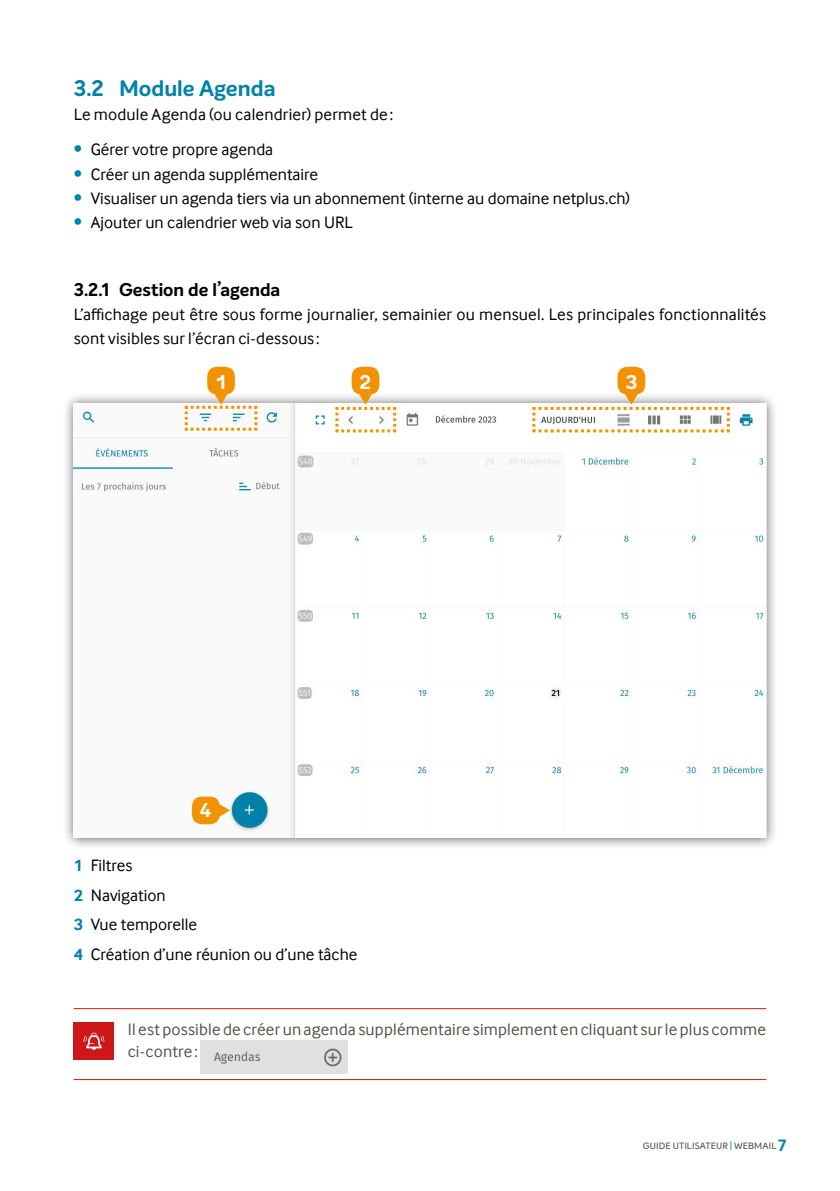
<style>
.page{position:relative;width:840px;height:1191px;background:#fff}
.page>*{position:absolute;margin:0;border:0;box-sizing:border-box;transform-origin:0 0}
.t1{font:700 22px "Intelo";color:#0083aa}
.t2{font:700 20px "Andes Rounded";color:#fff}
.t3{font:700 18px "Intelo";color:#000}
.t4{font:17px/29.6px "Inter Face";color:#000}
.t5{font:17px/22px "Inter Face";letter-spacing:.01em;color:#525149}
.t6{font:500 9px "Intelo";letter-spacing:.015em;color:#525149}
.s1{color:#0083aa}
.s2{font-weight:700;color:#0083aa}
.s3{font-weight:700;font-size:16px;color:#0083aa}
</style>
<div class="page">
<div style="left:62px;top:392px;width:715px;height:457px;background:#000;opacity:.6"></div>
<img style="left:74px;top:403px;width:691px;height:435px">
<svg style="left:183px;top:367px;width:76px;height:65px"></svg>
<svg style="left:192px;top:796px;width:38px;height:28px"></svg>
<svg style="left:334px;top:367px;width:63px;height:67px"></svg>
<svg style="left:530px;top:367px;width:201px;height:67px"></svg>
<hr style="left:74px;top:1008px;width:691px;height:1px;background:#cd1719">
<hr style="left:74px;top:1079px;width:691px;height:1px;background:#cd1719">
<div style="left:74px;top:1022px;width:40px;height:38px;background:#cd1719"></div>
<svg style="left:83px;top:1032px;width:21px;height:17px"></svg>
<img style="left:201px;top:1041px;width:74px;height:32px">
<img style="left:275px;top:1041px;width:72px;height:32px">
<p class="t1" style="left:74px;top:74px;width:203px">3.2 Module Agenda</p>
<p class="t4" style="left:74px;top:100px;width:320px">Le module Agenda (ou calendrier) permet de:</p>
<p class="t4" style="left:74px;top:135px;width:201px"><span class="s1">•</span> Gérer votre propre agenda</p>
<p class="t4" style="left:74px;top:159px;width:246px"><span class="s1">•</span> Créer un agenda supplémentaire</p>
<p class="t4" style="left:74px;top:183px;width:557px"><span class="s1">•</span> Visualiser un agenda tiers via un abonnement (interne au domaine netplus.ch)</p>
<p class="t4" style="left:74px;top:207px;width:280px"><span class="s1">•</span> Ajouter un calendrier web via son URL</p>
<p class="t3" style="left:74px;top:278px;width:208px">3.2.1 Gestion de l’agenda</p>
<p class="t4" style="left:74px;top:302px;width:693px;line-height:24px">L’affichage peut être sous forme journalier, semainier ou mensuel. Les principales fonctionnalités sont visibles sur l’écran ci-dessous:</p>
<p class="t2" style="left:216px;top:369px;width:11px">1</p>
<p class="t2" style="left:359px;top:369px;width:13px">2</p>
<p class="t2" style="left:625px;top:369px;width:14px">3</p>
<p class="t2" style="left:200px;top:797px;width:13px">4</p>
<p class="t4" style="left:74px;top:850px;width:285px"><span class="s2">1</span> Filtres<br><span class="s2">2</span> Navigation<br><span class="s2">3</span> Vue temporelle<br><span class="s2">4</span> Création d’une réunion ou d’une tâche</p>
<p class="t5" style="left:128px;top:1017px;width:639px">Il est possible de créer un agenda supplémentaire simplement en cliquant surle plus comme ci-contre:</p>
<p class="t6" style="left:642px;top:1140px;width:145px">GUIDE UTILISATEUR <span class="s1">|</span> WEBMAIL <span class="s3">7</span></p>
</div>
